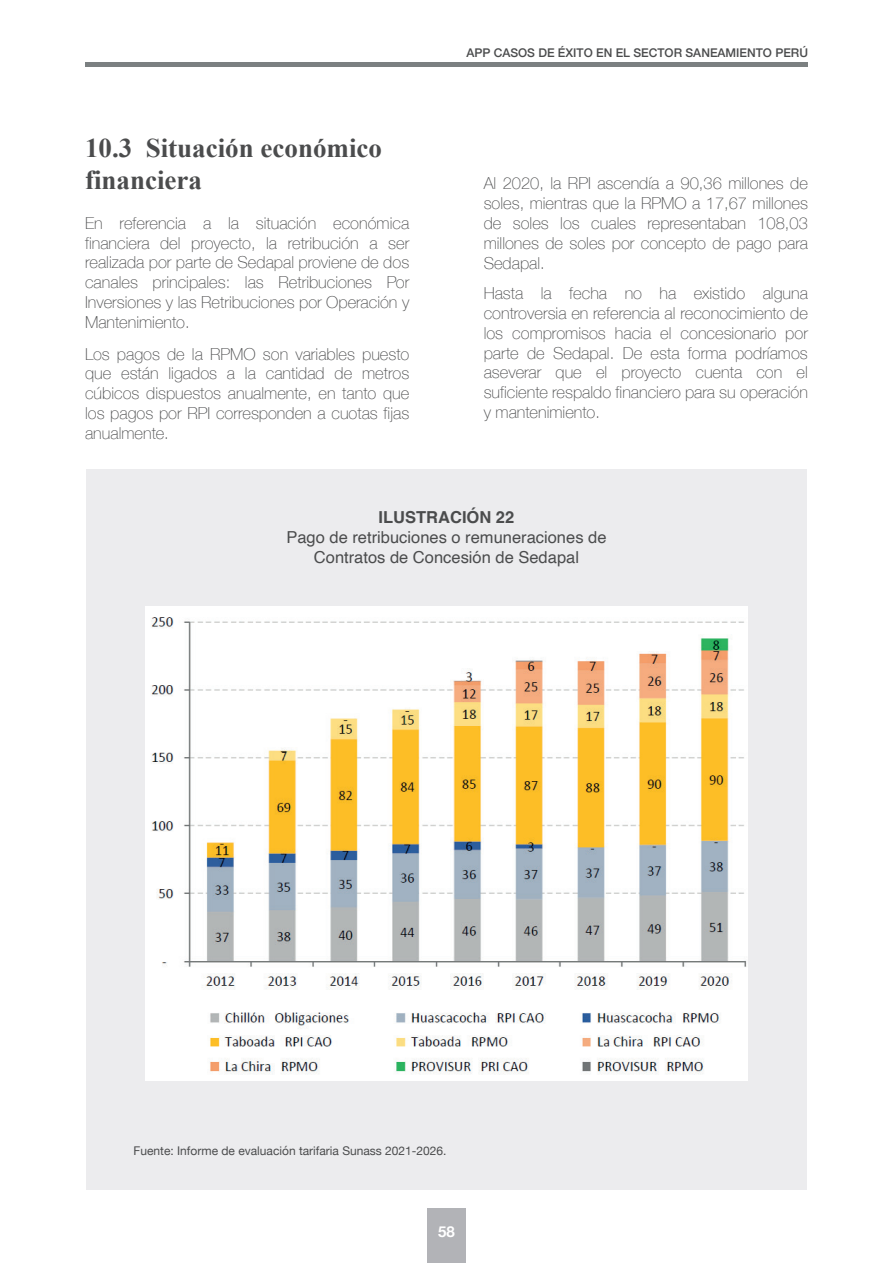
<style>
.page{position:relative;width:893px;height:1263px;background:#fff}
.page>*{position:absolute;margin:0;border:0;box-sizing:border-box;transform-origin:0 0}
.t1{font:700 27px/32.4px "Times New Roman";color:#4b4c4d}
.t2{font:100 16.5px/19.8px "Helvetica Neue";color:#4b4c4d;text-align:justify}
.t3{font:16.5px/19.8px "Helvetica";color:#4b4c4d;text-align:center}
.t4{font:700 16.5px "Helvetica";color:#4b4c4d}
.t5{font:700 15px "Helvetica Neue";color:#fff}
.t6{font:12px "Helvetica Neue";color:#4b4c4d}
.t7{font:500 12px "Helvetica Neue";color:#4b4c4d}
</style>
<div class="page">
<div style="left:87px;top:470px;width:720px;height:720px;background:#ececee"></div>
<img style="left:146px;top:607px;width:601px;height:474px">
<div style="left:427px;top:1209px;width:39px;height:54px;background:#b2b3b7"></div>
<div style="left:85px;top:62px;width:723px;height:5px;background:#7b8081"></div>
<h1 class="t1" style="left:85px;top:131px;width:299px">10.3 Situación económico financiera</h1>
<p class="t2" style="left:85px;top:212px;width:326px">En referencia a la situación económica financiera del proyecto, la retribución a ser realizada por parte de Sedapal proviene de dos canales principales: las Retribuciones Por Inversiones y las Retribuciones por Operación y Mantenimiento.</p>
<p class="t2" style="left:85px;top:343px;width:326px">Los pagos de la RPMO son variables puesto que están ligados a la cantidad de metros cúbicos dispuestos anualmente, en tanto que los pagos por RPI corresponden a cuotas fijas anualmente.</p>
<p class="t7" style="left:466px;top:43px;width:343px">APP CASOS DE ÉXITO EN EL SECTOR SANEAMIENTO PERÚ</p>
<p class="t2" style="left:484px;top:173px;width:326px">Al 2020, la RPI ascendía a 90,36 millones de soles, mientras que la RPMO a 17,67 millones de soles los cuales representaban 108,03 millones de soles por concepto de pago para Sedapal.</p>
<p class="t2" style="left:484px;top:283px;width:326px">Hasta la fecha no ha existido alguna controversia en referencia al reconocimiento de los compromisos hacia el concesionario por parte de Sedapal. De esta forma podríamos aseverar que el proyecto cuenta con el suficiente respaldo financiero para su operación y mantenimiento.</p>
<p class="t4" style="left:379px;top:507px;width:137px">ILUSTRACIÓN 22</p>
<p class="t3" style="left:286px;top:528px;width:322px">Pago de retribuciones o remuneraciones de<br>Contratos de Concesión de Sedapal</p>
<p class="t6" style="left:134px;top:1141px;width:314px">Fuente: Informe de evaluación tarifaria Sunass 2021-2026.</p>
<p class="t5" style="left:438px;top:1220px;width:18px">58</p>
</div>
